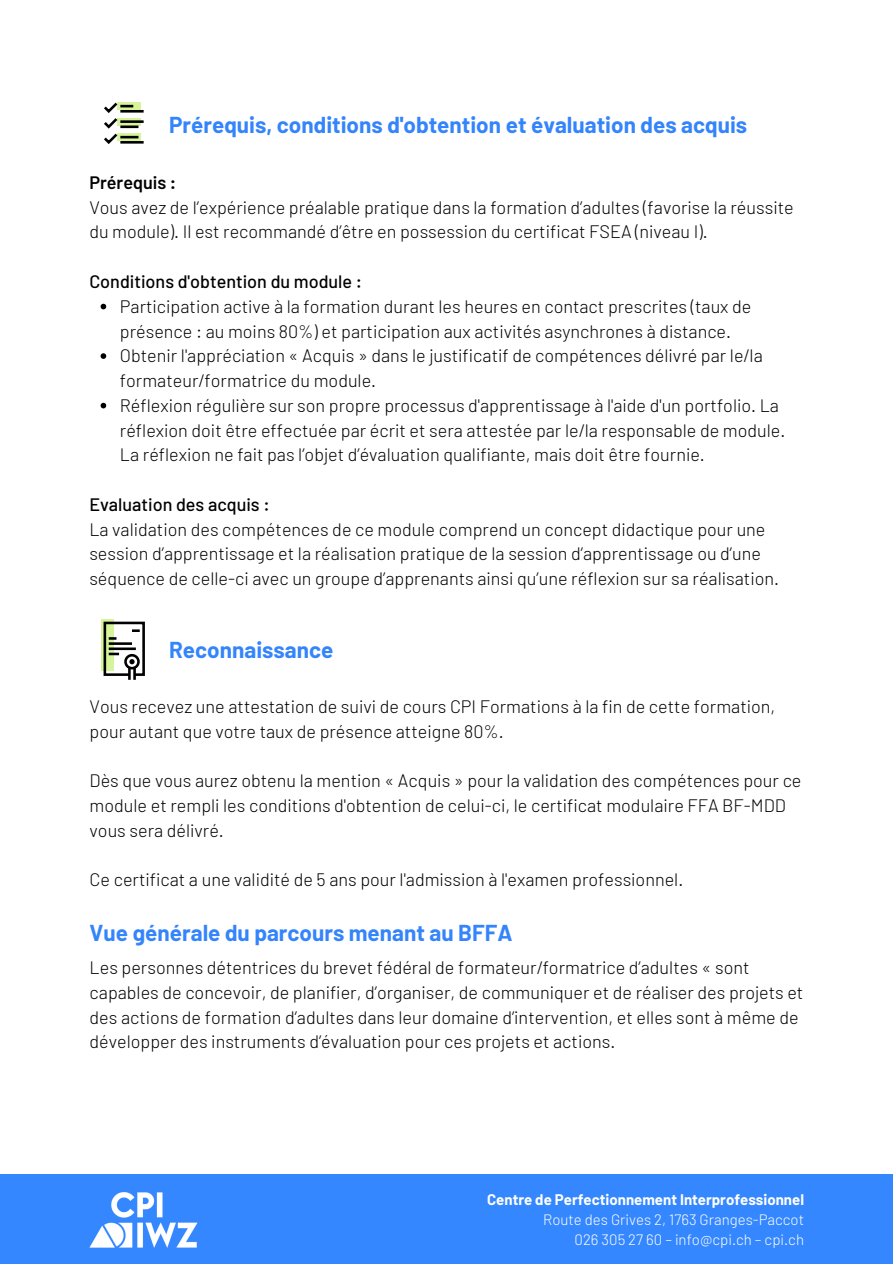
<style>
.page{position:relative;width:893px;height:1264px;background:#fff}
.page>*{position:absolute;margin:0;border:0;box-sizing:border-box;transform-origin:0 0}
.t1{font:700 22.5px "Barlow";color:#3484fc}
.t2{font:300 18px/24.8px "Barlow";color:#000}
.t3{font:500 18px "Barlow";color:#000}
.t4{font:300 15px "Barlow";color:#fff}
.t5{font:700 15px "Barlow";color:#fff}
.s1{font-weight:600}
.s2{font-weight:500}
</style>
<div class="page">
<div style="left:0;top:1174px;width:892px;height:89px;background:#3487ff"></div>
<img style="left:90px;top:1192px;width:108px;height:55px">
<div style="left:118px;top:102px;width:23px;height:8px;background:#d6f499"></div>
<div style="left:118px;top:118px;width:23px;height:7px;background:#d6f499"></div>
<div style="left:118px;top:133px;width:23px;height:8px;background:#9ae500;opacity:.4"></div>
<hr style="left:120px;top:110px;width:24px;height:3px;background:#000">
<hr style="left:120px;top:141px;width:24px;height:3px;background:#000">
<hr style="left:120px;top:120px;width:24px;height:3px;background:#000">
<svg style="left:104px;top:102px;width:34px;height:42px"></svg>
<svg style="left:101px;top:304px;width:5px;height:5px"></svg>
<svg style="left:101px;top:353px;width:5px;height:6px"></svg>
<svg style="left:101px;top:403px;width:5px;height:5px"></svg>
<div style="left:101px;top:619px;width:13px;height:51px;background:#d6f499"></div>
<svg style="left:102px;top:621px;width:43px;height:57px"></svg>
<h1 class="t1" style="left:169px;top:110px;width:579px">Prérequis, conditions d'obtention et évaluation des acquis</h1>
<h2 class="t2" style="left:89px;top:169px;width:705px"><span class="s1">Prérequis :<br></span>Vous avez de l’expérience préalable pratique dans la formation d’adultes (favorise la réussite du module). Il est recommandé d’être en possession du certificat FSEA (niveau I).</h2>
<h3 class="t3" style="left:89px;top:270px;width:274px">Conditions d'obtention du module :</h3>
<h3 class="t2" style="left:120px;top:293px;width:633px">Participation active à la formation durant les heures en contact prescrites (taux de présence : au moins 80%) et participation aux activités asynchrones à distance.</h3>
<h3 class="t2" style="left:120px;top:343px;width:644px">Obtenir l'appréciation « Acquis » dans le justificatif de compétences délivré par le/la formateur/formatrice du module.</h3>
<h3 class="t2" style="left:120px;top:392px;width:667px">Réflexion régulière sur son propre processus d'apprentissage à l'aide d'un portfolio. La réflexion doit être effectuée par écrit et sera attestée par le/la responsable de module.<br>La réflexion ne fait pas l’objet d’évaluation qualifiante, mais doit être fournie.</h3>
<p class="t2" style="left:89px;top:491px;width:691px"><span class="s2">Evaluation des acquis :<br></span>La validation des compétences de ce module comprend un concept didactique pour une session d’apprentissage et la réalisation pratique de la session d’apprentissage ou d’une séquence de celle-ci avec un groupe d’apprenants ainsi qu’une réflexion sur sa réalisation.</p>
<h3 class="t1" style="left:169px;top:635px;width:166px">Reconnaissance</h3>
<h3 class="t2" style="left:90px;top:693px;width:687px">Vous recevez une attestation de suivi de cours CPI Formations à la fin de cette formation, pour autant que votre taux de présence atteigne 80%.</h3>
<h3 class="t2" style="left:90px;top:767px;width:713px">Dès que vous aurez obtenu la mention « Acquis » pour la validation des compétences pour ce module et rempli les conditions d'obtention de celui-ci, le certificat modulaire FFA BF-MDD vous sera délivré.</h3>
<h1 class="t2" style="left:90px;top:866px;width:595px">Ce certificat a une validité de 5 ans pour l'admission à l'examen professionnel.</h1>
<h3 class="t1" style="left:90px;top:918px;width:424px">Vue générale du parcours menant au BFFA</h3>
<p class="t2" style="left:90px;top:954px;width:715px">Les personnes détentrices du brevet fédéral de formateur/formatrice d’adultes « sont capables de concevoir, de planifier, d’organiser, de communiquer et de réaliser des projets et des actions de formation d’adultes dans leur domaine d’intervention, et elles sont à même de développer des instruments d’évaluation pour ces projets et actions.</p>
<p class="t5" style="left:487px;top:1189px;width:318px">Centre de Perfectionnement Interprofessionnel</p>
<h1 class="t4" style="left:543px;top:1209px;width:262px">Route des Grives 2, 1763 Granges-Paccot</h1>
<h3 class="t4" style="left:574px;top:1230px;width:231px">026 305 27 60 – info@cpi.ch – cpi.ch</h3>
</div>
